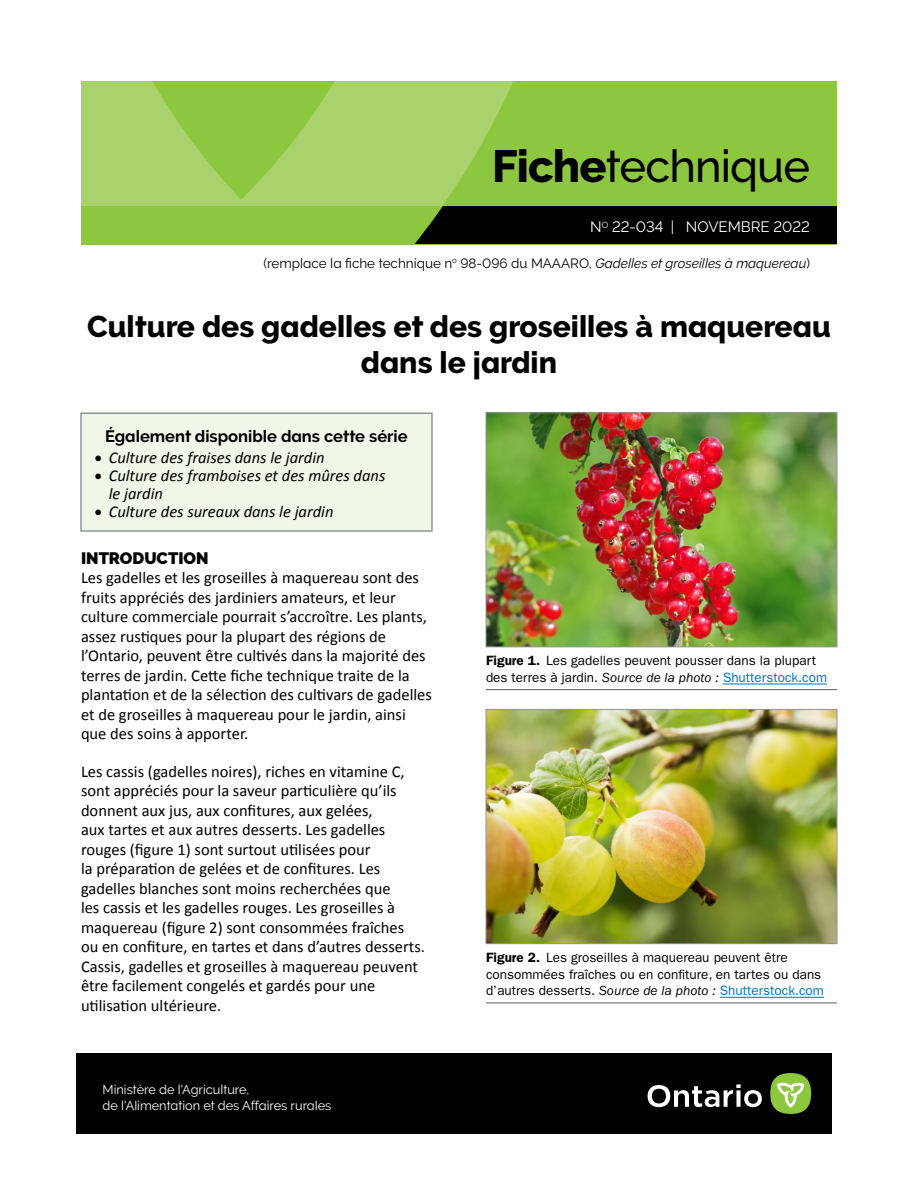
<style>
.page{position:relative;width:918px;height:1188px;background:#fff}
.page>*{position:absolute;margin:0;border:0;box-sizing:border-box;transform-origin:0 0}
.page_one_Title_-_FRE{font:500 45px "Raleway";letter-spacing:-.02em;color:#000}
.t1{font:800 30px/36px "Raleway";color:#000;text-align:center}
.BT{font:16.5px/19.5px "Calibri";color:#000}
.t2{font:italic 16.5px/18px "Calibri";color:#000}
.sidebar_-_Title{font:700 16.5px "Raleway";color:#000}
.Heading_1{font:900 16.5px "Raleway";color:#000}
.page_one_Title_-_FRE-2{font:15px "Raleway";color:#fff}
.t3{font:13.5px/16.5px "ITC Franklin Gothic Std";color:#000}
.Replaces_Text{font:13.5px "Raleway";color:#000}
.Title_-_ministry{font:12.75px/16.5px "Raleway";color:#fff}
.s1{font-weight:800}
.s2{font-style:italic}
.s3{font-style:normal;font-size:18px}
.s4{font-weight:600}
.s5{color:#0072bc}
</style>
<div class="page">
<div style="left:76px;top:1053px;width:756px;height:81px;background:#000"></div>
<div style="left:770px;top:1073px;width:41px;height:41px;background:#8dc63f;border-radius:50%"></div>
<svg style="left:777px;top:1082px;width:27px;height:26px"></svg>
<svg style="left:648px;top:1085px;width:114px;height:22px"></svg>
<div style="left:81px;top:81px;width:756px;height:163px;background:#8dc63f"></div>
<svg style="left:81px;top:81px;width:514px;height:126px;fill:#a9d26d"></svg>
<div style="left:405px;top:207px;width:432px;height:37px;background:#000"></div>
<svg style="left:405px;top:207px;width:37px;height:37px"></svg>
<div style="left:81px;top:413px;width:351px;height:118px;background:#f0f7e8"></div>
<div style="left:80px;top:412px;width:353px;height:120px;border:2px solid #939598"></div>
<hr style="left:486px;top:689px;width:351px;height:1px;background:#58595b">
<hr style="left:723px;top:684px;width:104px;height:1px;background:#0072bc">
<hr style="left:486px;top:1003px;width:351px;height:1px;background:#58595b">
<hr style="left:720px;top:997px;width:104px;height:1px;background:#0072bc">
<img style="left:488px;top:414px;width:347px;height:231px">
<div style="left:486px;top:412px;width:351px;height:235px;border:1px solid #939598"></div>
<img style="left:488px;top:711px;width:347px;height:231px">
<div style="left:486px;top:709px;width:351px;height:235px;border:1px solid #939598"></div>
<h1 class="page_one_Title_-_FRE" style="left:492px;top:140px;width:319px"><span class="s1">Fiche</span>technique</h1>
<h1 class="page_one_Title_-_FRE-2" style="left:590px;top:219px;width:221px">N<sup>O</sup> 22-034 | NOVEMBRE 2022</h1>
<p class="Replaces_Text" style="left:263px;top:255px;width:548px">(remplace la fiche technique n<sup>o</sup> 98-096 du MAAARO, <span class="s2">Gadelles et groseilles à maquereau</span>)</p>
<h1 class="t1" style="left:87px;top:309px;width:745px">Culture des gadelles et des groseilles à maquereau dans le jardin</h1>
<p class="sidebar_-_Title" style="left:105px;top:426px;width:304px">Également disponible dans cette série</p>
<p class="t2" style="left:94px;top:447px;width:232px"><span class="s3">•</span> Culture des fraises dans le jardin</p>
<p class="t2" style="left:109px;top:465px;width:278px;text-indent:-15px"><span class="s3">•</span> Culture des framboises et des mûres dans le jardin</p>
<p class="t2" style="left:94px;top:501px;width:241px"><span class="s3">•</span> Culture des sureaux dans le jardin</p>
<h2 class="Heading_1" style="left:81px;top:548px;width:129px">INTRODUCTION</h2>
<p class="BT" style="left:81px;top:568px;width:352px">Les gadelles et les groseilles à maquereau sont des fruits appréciés des jardiniers amateurs, et leur culture commerciale pourrait s’accroître. Les plants, assez rustiques pour la plupart des régions de l’Ontario, peuvent être cultivés dans la majorité des terres de jardin. Cette fiche technique traite de la plantation et de la sélection des cultivars de gadelles et de groseilles à maquereau pour le jardin, ainsi que des soins à apporter.</p>
<p class="BT" style="left:81px;top:762px;width:345px">Les cassis (gadelles noires), riches en vitamine C, sont appréciés pour la saveur particulière qu’ils donnent aux jus, aux confitures, aux gelées,<br>aux tartes et aux autres desserts. Les gadelles rouges (figure 1) sont surtout utilisées pour<br>la préparation de gelées et de confitures. Les gadelles blanches sont moins recherchées que<br>les cassis et les gadelles rouges. Les groseilles à maquereau (figure 2) sont consommées fraîches ou en confiture, en tartes et dans d’autres desserts.<br>Cassis, gadelles et groseilles à maquereau peuvent être facilement congelés et gardés pour une utilisation ultérieure.</p>
<p class="Title_-_ministry" style="left:103px;top:1081px;width:230px">Ministère de l'Agriculture,<br>de l'Alimentation et des Affaires rurales</p>
<p class="t3" style="left:486px;top:653px;width:343px"><span class="s4">Figure 1.</span> Les gadelles peuvent pousser dans la plupart des terres à jardin. <span class="s2">Source de la photo :</span> <span class="s5">Shutterstock.com</span></p>
<p class="t3" style="left:486px;top:949px;width:339px"><span class="s4">Figure 2.</span> Les groseilles à maquereau peuvent être consommées fraîches ou en confiture, en tartes ou dans d’autres desserts. <span class="s2">Source de la photo :</span> <span class="s5">Shutterstock.com</span></p>
</div>
